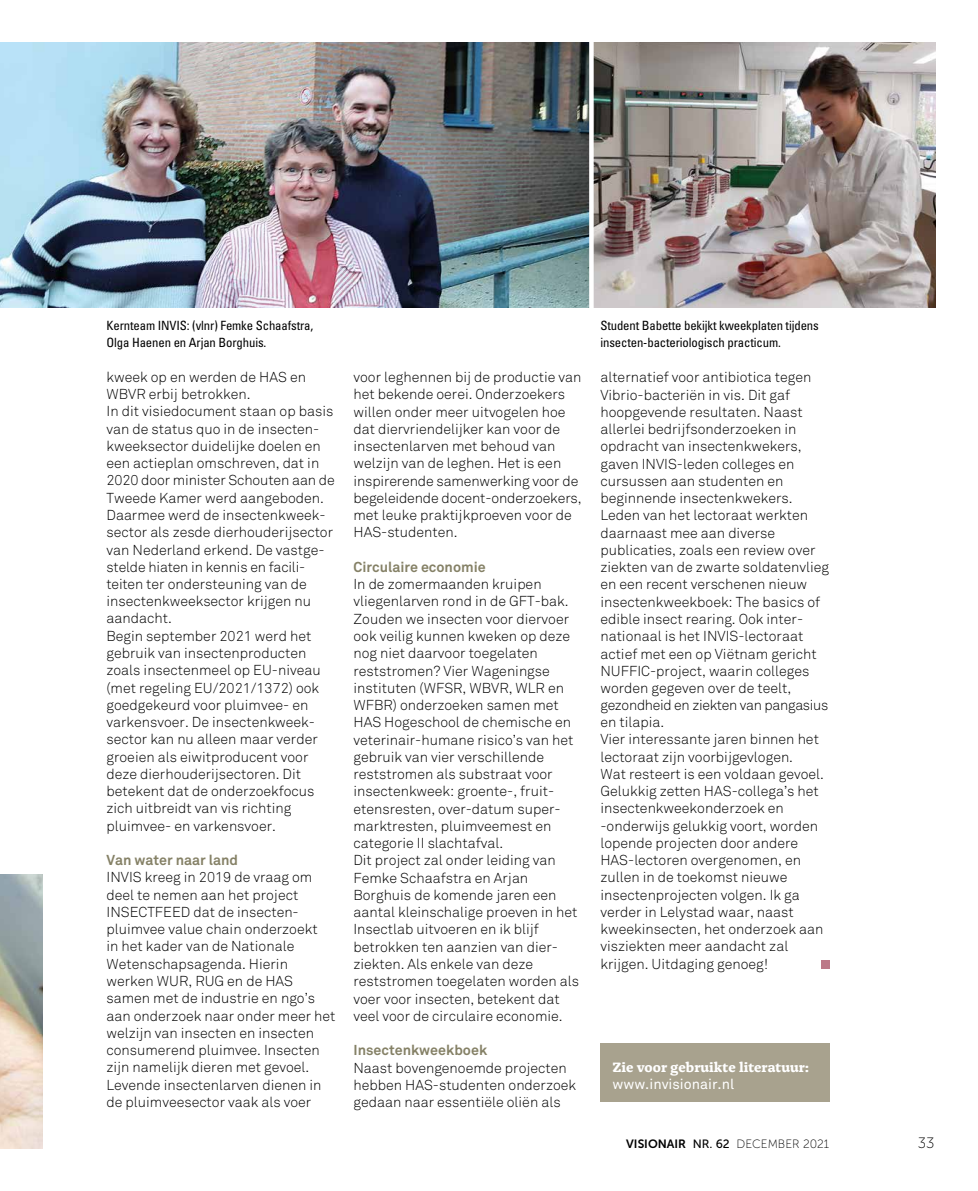
<style>
.page{position:relative;width:978px;height:1191px;background:#fff}
.page>*{position:absolute;margin:0;border:0;box-sizing:border-box;transform-origin:0 0}
.t1{font:15px "Museo Sans 100";color:#000}
.t2{font:300 14.25px/17.2px "Akkurat";color:#000}
.t3{font:700 14.25px "Akkurat";color:#858166}
.t4{font:700 14.25px "Alda OTCEV";color:#fff}
.t5{font:14.25px "Akkurat";color:#fff}
.t6{font:condensed 12.75px/17.2px "Univers LT Std";letter-spacing:-.01em;color:#000}
.t7{font:12px "Museo Sans 100";color:#000}
.s1{font-family:"Museo Sans 700"}
.s2{font-family:"Museo Sans 500"}
</style>
<div class="page">
<div style="left:821px;top:960px;width:8px;height:8px;background:#bc7988"></div>
<img style="left:0;top:43px;width:935px;height:264px">
<img style="left:0;top:874px;width:43px;height:274px">
<div style="left:600px;top:1043px;width:229px;height:58px;background:#a8a28e"></div>
<div style="left:589px;top:26px;width:5px;height:287px;background:#fff"></div>
<p class="t6" style="left:107px;top:317px;width:208px">Kernteam INVIS: (vlnr) Femke Schaafstra,<br>Olga Haenen en Arjan Borghuis.</p>
<p class="t6" style="left:600px;top:317px;width:220px">Student Babette bekijkt kweekplaten tijdens insecten-bacteriologisch practicum.</p>
<p class="t2" style="left:107px;top:368px;width:230px">kweek op en werden de HAS en<br>WBVR erbij betrokken.<br>In dit visiedocument staan op basis van de status quo in de insecten&shy;kweeksector duidelijke doelen en een actieplan omschreven, dat in<br>2020 door minister Schouten aan de<br>Tweede Kamer werd aangeboden.<br>Daarmee werd de insectenkweek&shy;sector als zesde dierhouderijsector van Nederland erkend. De vastge&shy;stelde hiaten in kennis en facili&shy;teiten ter ondersteuning van de insectenkweeksector krijgen nu aandacht.<br>Begin september 2021 werd het gebruik van insectenproducten zoals insectenmeel op EU-niveau (met regeling EU/2021/1372) ook goedgekeurd voor pluimvee- en varkensvoer. De insectenkweek&shy;sector kan nu alleen maar verder groeien als eiwitproducent voor deze dierhouderijsectoren. Dit betekent dat de onderzoekfocus zich uitbreidt van vis richting pluimvee- en varkensvoer.</p>
<p class="t3" style="left:107px;top:851px;width:133px">Van water naar land</p>
<p class="t2" style="left:107px;top:869px;width:230px">INVIS kreeg in 2019 de vraag om deel te nemen aan het project<br>INSECTFEED dat de insecten&shy;pluimvee value chain onderzoekt<br>in het kader van de Nationale<br>Wetenschapsagenda. Hierin werken WUR, RUG en de HAS samen met de industrie en ngo’s aan onderzoek naar onder meer het welzijn van insecten en insecten consumerend pluimvee. Insecten zijn namelijk dieren met gevoel.<br>Levende insectenlarven dienen in de pluimveesector vaak als voer</p>
<p class="t2" style="left:353px;top:369px;width:230px">voor leghennen bij de productie van het bekende oerei. Onderzoekers willen onder meer uitvogelen hoe dat diervriendelijker kan voor de insectenlarven met behoud van welzijn van de leghen. Het is een inspirerende samenwerking voor de begeleidende docent-onderzoekers, met leuke praktijkproeven voor de<br>HAS-studenten.</p>
<p class="t3" style="left:353px;top:558px;width:134px">Circulaire economie</p>
<p class="t2" style="left:353px;top:576px;width:227px">In de zomermaanden kruipen vliegenlarven rond in de GFT-bak.<br>Zouden we insecten voor diervoer ook veilig kunnen kweken op deze nog niet daarvoor toegelaten reststromen? Vier Wageningse instituten (WFSR, WBVR, WLR en<br>WFBR) onderzoeken samen met<br>HAS Hogeschool de chemische en veterinair-humane risico’s van het gebruik van vier verschillende reststromen als substraat voor insectenkweek: groente-, fruit&shy;etensresten, over-datum super&shy;marktresten, pluimveemest en categorie II slachtafval.<br>Dit project zal onder leiding van<br>Femke Schaafstra en Arjan<br>Borghuis de komende jaren een aantal kleinschalige proeven in het<br>Insectlab uitvoeren en ik blijf betrokken ten aanzien van dier&shy;ziekten. Als enkele van deze reststromen toegelaten worden als voer voor insecten, betekent dat veel voor de circulaire economie.</p>
<p class="t3" style="left:353px;top:1041px;width:135px">Insectenkweekboek</p>
<p class="t2" style="left:353px;top:1059px;width:224px">Naast bovengenoemde projecten hebben HAS-studenten onderzoek gedaan naar essentiële oliën als</p>
<p class="t2" style="left:600px;top:369px;width:230px">alternatief voor antibiotica tegen<br>Vibrio-bacteriën in vis. Dit gaf hoopgevende resultaten. Naast allerlei bedrijfsonderzoeken in opdracht van insectenkwekers, gaven INVIS-leden colleges en cursussen aan studenten en beginnende insectenkwekers.<br>Leden van het lectoraat werkten daarnaast mee aan diverse publicaties, zoals een review over ziekten van de zwarte soldatenvlieg en een recent verschenen nieuw insectenkweekboek: The basics of edible insect rearing. Ook inter&shy;nationaal is het INVIS-lectoraat actief met een op Viëtnam gericht<br>NUFFIC-project, waarin colleges worden gegeven over de teelt, gezondheid en ziekten van pangasius en tilapia.<br>Vier interessante jaren binnen het lectoraat zijn voorbijgevlogen.<br>Wat resteert is een voldaan gevoel.<br>Gelukkig zetten HAS-collega’s het insectenkweekonderzoek en -onderwijs gelukkig voort, worden lopende projecten door andere<br>HAS-lectoren overgenomen, en zullen in de toekomst nieuwe insectenprojecten volgen. Ik ga verder in Lelystad waar, naast kweekinsecten, het onderzoek aan visziekten meer aandacht zal krijgen. Uitdaging genoeg!</p>
<p class="t4" style="left:612px;top:1056px;width:198px">Zie voor gebruikte literatuur:</p>
<p class="t5" style="left:612px;top:1076px;width:123px">www.invisionair.nl</p>
<p class="t7" style="left:626px;top:1138px;width:204px"><span class="s1">VISIONAIR</span> <span class="s2">NR. 62</span> DECEMBER 2021</p>
<p class="t1" style="left:918px;top:1135px;width:18px">33</p>
</div>
